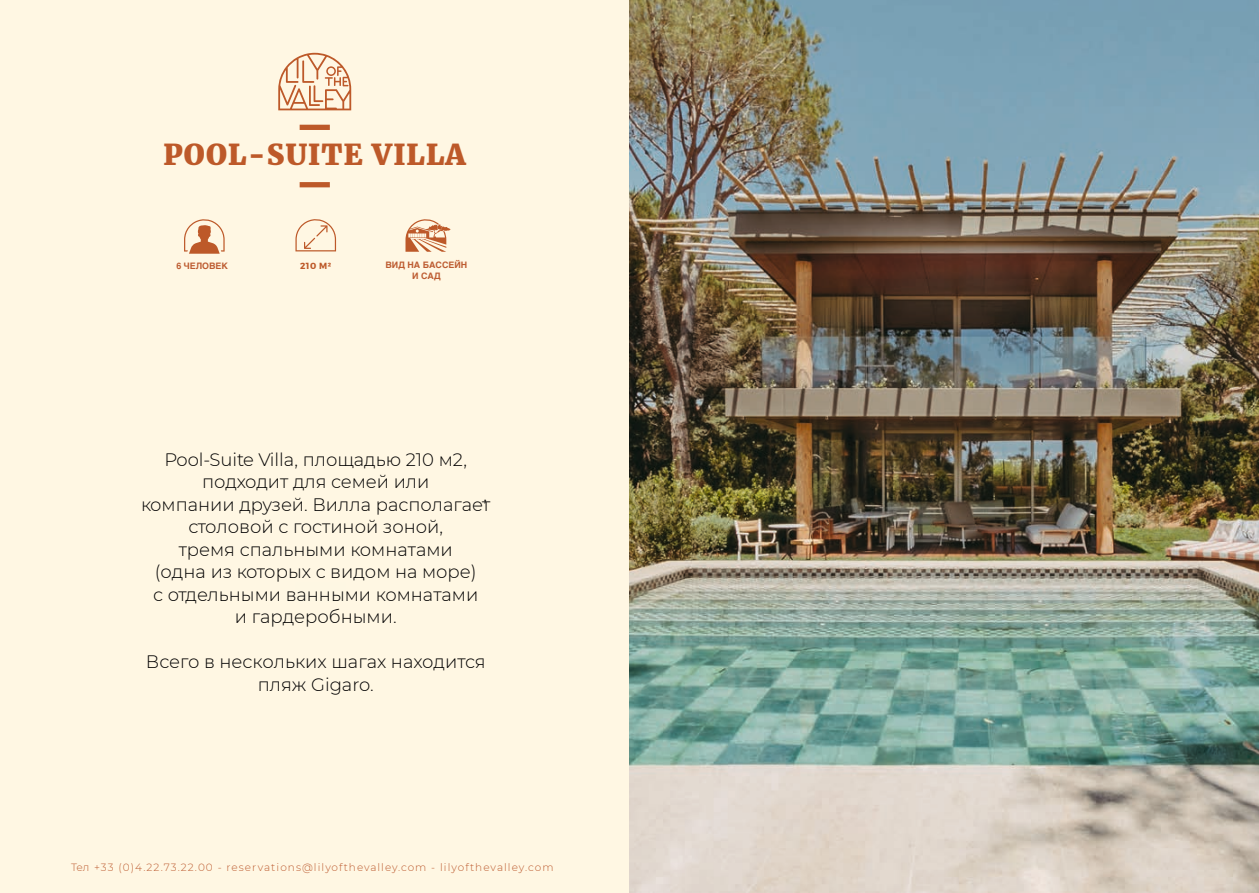
<style>
.page{position:relative;width:1259px;height:893px;background:#fff7e3}
.page>*{position:absolute;margin:0;border:0;box-sizing:border-box;transform-origin:0 0}
.t1{font:800 28.5px "Merriweather";letter-spacing:.04em;color:#bd5929}
.t2{font:300 18px/22.5px "Montserrat";color:#000;text-align:center}
.t3{font:300 10.5px "Montserrat";letter-spacing:.1em;color:#bd5c31}
.t4{font:700 8.85px/10.5px "Helvetica";color:#bd5c31;text-align:center}
.t5{font:700 8.85px "Montserrat";color:#bd5929}
</style>
<div class="page">
<div style="left:300px;top:182px;width:30px;height:5px;background:#bd5929"></div>
<div style="left:300px;top:125px;width:30px;height:5px;background:#bd5929"></div>
<svg style="left:278px;top:53px;width:73px;height:57px"></svg>
<svg style="left:295px;top:219px;width:41px;height:32px"></svg>
<svg style="left:184px;top:219px;width:41px;height:35px"></svg>
<svg style="left:405px;top:219px;width:46px;height:33px"></svg>
<img style="left:629px;top:0;width:630px;height:893px">
<p class="t1" style="left:163px;top:137px;width:304px">POOL-SUITE VILLA</p>
<p class="t4" style="left:176px;top:261px;width:53px">6 ЧЕЛОВЕК</p>
<p class="t5" style="left:300px;top:260px;width:33px">210 M²</p>
<p class="t4" style="left:385px;top:261px;width:83px">ВИД НА БАССЕЙН<br>И САД</p>
<p class="t2" style="left:141px;top:448px;width:351px">Pool-Suite Villa, площадью 210 м2, подходит для семей или<br>компании друзей. Вилла располагает столовой с гостиной зоной,<br>тремя спальными комнатами<br>(одна из которых с видом на море)<br>с отдельными ванными комнатами<br>и гардеробными.</p>
<p class="t2" style="left:146px;top:651px;width:341px">Всего в нескольких шагах находится пляж Gigaro.</p>
<p class="t2" style="left:483px;top:484px;width:5px">,</p>
<p class="t3" style="left:71px;top:861px;width:484px">Тел +33 (0)4.22.73.22.00 - reservations@lilyofthevalley.com - lilyofthevalley.com</p>
</div>
